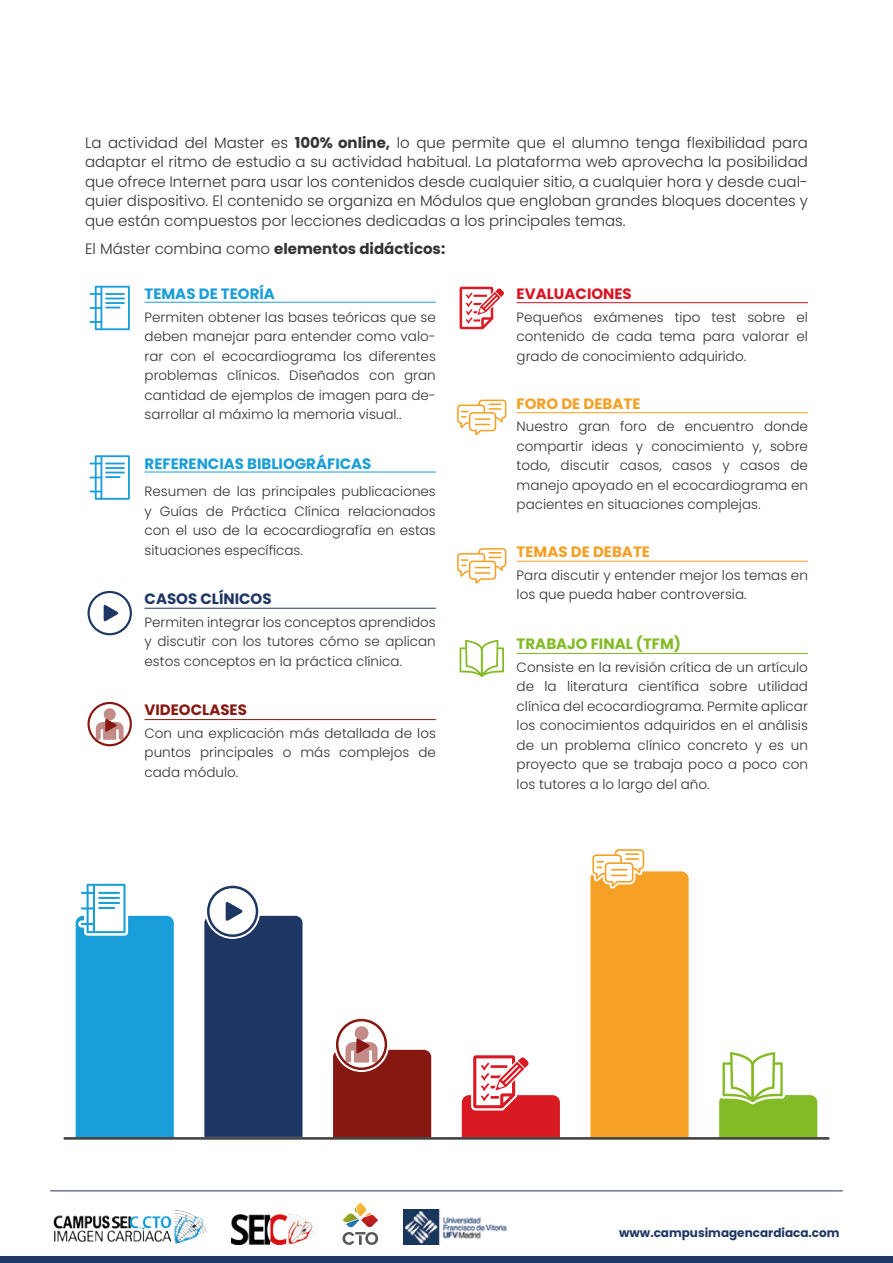
<style>
.page{position:relative;width:893px;height:1263px;background:#fff}
.page>*{position:absolute;margin:0;border:0;box-sizing:border-box;transform-origin:0 0}
.t1{font:300 15px/19.5px "Poppins";color:#333;text-align:justify}
.t2{font:700 15px "Poppins";color:#333}
.t3{font:700 15px "Poppins";color:#1a9eda}
.t4{font:700 15px "Poppins";color:#f59f25}
.t5{font:700 15px "Poppins";color:#82bb25}
.t6{font:700 15px "Poppins";color:#1e3664}
.t7{font:700 15px "Poppins";color:#da1423}
.t8{font:700 15px "Poppins";color:#871811}
.t9{font:300 13.5px/19.5px "Poppins";color:#333;text-align:justify}
.t10{font:700 12px "Poppins";color:#1e3765}
.s1{font-weight:700}
.s2{font-weight:300}
</style>
<div class="page">
<hr style="left:51px;top:1190px;width:791px;height:1px;background:#1e3764">
<div style="left:0;top:1257px;width:893px;height:6px;background:#1e3765"></div>
<img style="left:53px;top:1210px;width:153px;height:35px">
<img style="left:404px;top:1209px;width:103px;height:36px">
<svg style="left:342px;top:1202px;width:36px;height:43px"></svg>
<img style="left:232px;top:1215px;width:85px;height:30px">
<svg style="left:90px;top:286px;width:40px;height:44px"></svg>
<hr style="left:145px;top:302px;width:291px;height:1px;background:#1a9eda">
<svg style="left:88px;top:702px;width:44px;height:44px"></svg>
<hr style="left:145px;top:719px;width:291px;height:1px;background:#871811">
<svg style="left:88px;top:591px;width:44px;height:44px"></svg>
<hr style="left:145px;top:608px;width:291px;height:1px;background:#1e3664">
<svg style="left:90px;top:455px;width:40px;height:45px"></svg>
<hr style="left:145px;top:472px;width:291px;height:1px;background:#1a9eda">
<svg style="left:460px;top:287px;width:44px;height:42px"></svg>
<hr style="left:517px;top:302px;width:291px;height:1px;background:#da1423">
<svg style="left:457px;top:548px;width:49px;height:36px"></svg>
<hr style="left:517px;top:561px;width:291px;height:1px;background:#f59f25">
<svg style="left:457px;top:400px;width:49px;height:36px"></svg>
<hr style="left:517px;top:412px;width:291px;height:1px;background:#f59f25">
<svg style="left:460px;top:640px;width:44px;height:37px"></svg>
<hr style="left:517px;top:653px;width:291px;height:1px;background:#82bb25">
<svg style="left:333px;top:1019px;width:98px;height:118px"></svg>
<svg style="left:76px;top:883px;width:98px;height:254px;background:#39abdf"></svg>
<svg style="left:462px;top:1055px;width:98px;height:82px"></svg>
<svg style="left:719px;top:1052px;width:98px;height:85px"></svg>
<hr style="left:64px;top:1137px;width:765px;height:3px;background:#424241">
<svg style="left:204px;top:886px;width:98px;height:251px;background:#3d5279"></svg>
<svg style="left:590px;top:849px;width:99px;height:288px;background:#f6a838"></svg>
<p class="t1" style="left:85px;top:133px;width:724px">La actividad del Master es <span class="s1">100% online,</span> lo que permite que el alumno tenga flexibilidad para adaptar el ritmo de estudio a su actividad habitual. La plataforma web aprovecha la posibilidad que ofrece Internet para usar los contenidos desde cualquier sitio, a cualquier hora y desde cual&shy;quier dispositivo. El contenido se organiza en Módulos que engloban grandes bloques docentes y que están compuestos por lecciones dedicadas a los principales temas.</p>
<p class="t2" style="left:85px;top:240px;width:362px"><span class="s2">El Máster combina como</span> elementos didácticos:</p>
<p class="t3" style="left:145px;top:285px;width:132px">TEMAS DE TEORÍA</p>
<p class="t9" style="left:145px;top:307px;width:293px">Permiten obtener las bases teóricas que se deben manejar para entender como valo&shy;rar con el ecocardiograma los diferentes problemas clínicos. Diseñados con gran cantidad de ejemplos de imagen para de&shy;sarrollar al máximo la memoria visual..</p>
<p class="t3" style="left:145px;top:455px;width:228px">REFERENCIAS BIBLIOGRÁFICAS</p>
<p class="t9" style="left:145px;top:482px;width:293px">Resumen de las principales publicaciones y Guías de Práctica Clínica relacionados con el uso de la ecocardiografía en estas situaciones específicas.</p>
<p class="t6" style="left:145px;top:590px;width:129px">CASOS CLÍNICOS</p>
<p class="t9" style="left:145px;top:612px;width:293px">Permiten integrar los conceptos aprendidos y discutir con los tutores cómo se aplican estos conceptos en la práctica clínica.</p>
<p class="t8" style="left:145px;top:701px;width:104px">VIDEOCLASES</p>
<p class="t9" style="left:145px;top:723px;width:293px">Con una explicación más detallada de los puntos principales o más complejos de cada módulo.</p>
<p class="t7" style="left:517px;top:285px;width:117px">EVALUACIONES</p>
<p class="t9" style="left:517px;top:307px;width:293px">Pequeños exámenes tipo test sobre el contenido de cada tema para valorar el grado de conocimiento adquirido.</p>
<p class="t4" style="left:517px;top:395px;width:125px">FORO DE DEBATE</p>
<p class="t9" style="left:517px;top:417px;width:293px">Nuestro gran foro de encuentro donde compartir ideas y conocimiento y, sobre todo, discutir casos, casos y casos de manejo apoyado en el ecocardiograma en pacientes en situaciones complejas.</p>
<p class="t4" style="left:517px;top:543px;width:135px">TEMAS DE DEBATE</p>
<p class="t9" style="left:517px;top:565px;width:293px">Para discutir y entender mejor los temas en los que pueda haber controversia.</p>
<p class="t5" style="left:517px;top:635px;width:166px">TRABAJO FINAL (TFM)</p>
<p class="t9" style="left:517px;top:657px;width:293px">Consiste en la revisión crítica de un artículo de la literatura científica sobre utilidad clínica del ecocardiograma. Permite aplicar los conocimientos adquiridos en el análisis de un problema clínico concreto y es un proyecto que se trabaja poco a poco con los tutores a lo largo del año.</p>
<p class="t10" style="left:619px;top:1226px;width:222px">www.campusimagencardiaca.com</p>
</div>
